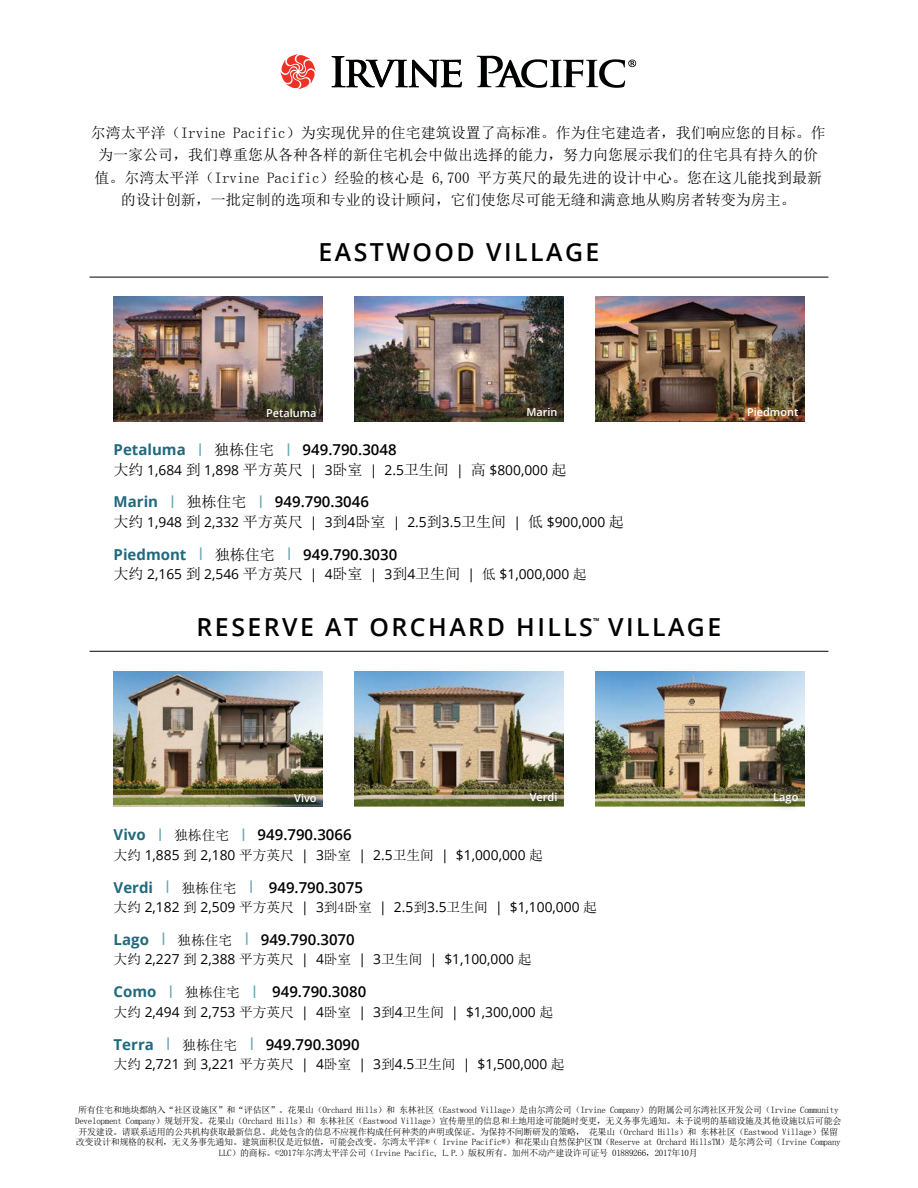
<style>
.page{position:relative;width:918px;height:1188px;background:#fff}
.page>*{position:absolute;margin:0;border:0;box-sizing:border-box;transform-origin:0 0}
.t1{font:600 24.9px "Open Sans";letter-spacing:.1em;color:#000}
.t2{font:15px/22.5px "Sim Sun";color:#000;text-align:center}
.t3{font:600 15px "Open Sans";color:#000}
.t4{font:13.8px "Open Sans";color:#000}
.t5{font:600 10.95px "Open Sans";color:#fff}
.t6{font:9px/10.8px "Sim Sun";letter-spacing:-.03em;color:#000;text-align:center}
.t7{font:600 8.25px "Open Sans";color:#000}
.s1{font-weight:700;color:#21697d}
.s2{font-family:"Sim Sun";font-weight:400}
.s3{font-family:"Sim Sun";font-size:15px}
.s4{font-family:"Sim Sun"}
.s5{font-family:"Sim Sun";font-weight:400;font-size:13.8px}
</style>
<div class="page">
<svg style="left:332px;top:56px;width:130px;height:31px"></svg>
<svg style="left:280px;top:54px;width:36px;height:35px"></svg>
<svg style="left:477px;top:56px;width:159px;height:32px"></svg>
<hr style="left:90px;top:277px;width:738px;height:1px;background:#000">
<img style="left:114px;top:297px;width:209px;height:124px">
<img style="left:355px;top:297px;width:208px;height:124px">
<img style="left:595px;top:297px;width:209px;height:124px">
<hr style="left:90px;top:651px;width:738px;height:1px;background:#000">
<img style="left:114px;top:671px;width:209px;height:135px">
<div style="left:285px;top:785px;width:40px;height:26px;background:#000;opacity:.75"></div>
<img style="left:355px;top:671px;width:208px;height:135px">
<div style="left:521px;top:784px;width:45px;height:26px;background:#000;opacity:.75"></div>
<img style="left:595px;top:671px;width:209px;height:135px">
<div style="left:765px;top:785px;width:42px;height:28px;background:#000;opacity:.75"></div>
<p class="t2" style="left:91px;top:121px;width:737px">尔湾太平洋（Irvine Pacific）为实现优异的住宅建筑设置了高标准。作为住宅建造者，我们响应您的目标。作为一家公司，我们尊重您从各种各样的新住宅机会中做出选择的能力，努力向您展示我们的住宅具有持久的价值。尔湾太平洋（Irvine Pacific）经验的核心是 6,700 平方英尺的最先进的设计中心。您在这儿能找到最新的设计创新，一批定制的选项和专业的设计顾问，它们使您尽可能无缝和满意地从购房者转变为房主。</p>
<h1 class="t1" style="left:319px;top:235px;width:282px">EASTWOOD VILLAGE</h1>
<p class="t5" style="left:266px;top:405px;width:52px">Petaluma</p>
<p class="t5" style="left:526px;top:405px;width:33px">Marin</p>
<p class="t5" style="left:747px;top:405px;width:53px">Piedmont</p>
<h2 class="t3" style="left:114px;top:439px;width:285px"><span class="s1">Petaluma</span> <sup>|</sup> <span class="s2">独栋住宅</span> <sup>|</sup> 949.790.3048</h2>
<h3 class="t4" style="left:114px;top:460px;width:454px"><span class="s3">大约</span> 1,684 <span class="s3">到</span> 1,898 <span class="s3">平方英尺</span> | 3<span class="s3">卧室</span> | 2.5<span class="s3">卫生间</span> | <span class="s3">高</span> $800,000 <span class="s3">起</span></h3>
<h2 class="t3" style="left:114px;top:492px;width:257px"><span class="s1">Marin</span> <sup>|</sup> <span class="s2">独栋住宅</span> <sup>|</sup> 949.790.3046</h2>
<h3 class="t4" style="left:114px;top:512px;width:512px"><span class="s3">大约</span> 1,948 <span class="s3">到</span> 2,332 <span class="s3">平方英尺</span> | 3<span class="s3">到</span>4<span class="s3">卧室</span> | 2.5<span class="s3">到</span>3.5<span class="s3">卫生间</span> | <span class="s3">低</span> $900,000 <span class="s3">起</span></h3>
<h2 class="t3" style="left:114px;top:544px;width:285px"><span class="s1">Piedmont</span> <sup>|</sup> <span class="s2">独栋住宅</span> <sup>|</sup> 949.790.3030</h2>
<h3 class="t4" style="left:114px;top:565px;width:475px"><span class="s3">大约</span> 2,165 <span class="s3">到</span> 2,546 <span class="s3">平方英尺</span> | 4<span class="s3">卧室</span> | 3<span class="s3">到</span>4<span class="s3">卫生间</span> | <span class="s4">低</span> $1,000,000 <span class="s4">起</span></h3>
<h1 class="t1" style="left:197px;top:610px;width:398px">RESERVE AT ORCHARD HILLS</h1>
<p class="t7" style="left:593px;top:615px;width:8px">™</p>
<h1 class="t1" style="left:608px;top:610px;width:115px">VILLAGE</h1>
<p class="t5" style="left:294px;top:790px;width:24px">Vivo</p>
<p class="t5" style="left:530px;top:790px;width:29px">Verdi</p>
<p class="t5" style="left:773px;top:790px;width:27px">Lago</p>
<h2 class="t3" style="left:114px;top:824px;width:240px"><span class="s1">Vivo</span> <sup>|</sup> <span class="s5">独栋住宅</span> <sup>|</sup> 949.790.3066</h2>
<h3 class="t4" style="left:114px;top:845px;width:431px"><span class="s4">大约</span> 1,885 <span class="s4">到</span> 2,180 <span class="s4">平方英尺</span> | 3<span class="s4">卧室</span> | 2.5<span class="s4">卫生间</span> | $1,000,000 <span class="s4">起</span></h3>
<h2 class="t3" style="left:114px;top:877px;width:251px"><span class="s1">Verdi</span> <sup>|</sup> <span class="s5">独栋住宅</span> <sup>|</sup> 949.790.3075</h2>
<h3 class="t4" style="left:114px;top:897px;width:485px"><span class="s4">大约</span> 2,182 <span class="s4">到</span> 2,509 <span class="s4">平方英尺</span> | 3<span class="s4">到4卧室</span> | 2.5<span class="s4">到</span>3.5<span class="s4">卫生间</span> | $1,100,000 <span class="s4">起</span></h3>
<h2 class="t3" style="left:114px;top:929px;width:243px"><span class="s1">Lago</span> <sup>|</sup> <span class="s5">独栋住宅</span> <sup>|</sup> 949.790.3070</h2>
<h3 class="t4" style="left:114px;top:950px;width:419px"><span class="s4">大约</span> 2,227 <span class="s4">到</span> 2,388 <span class="s4">平方英尺</span> | 4<span class="s4">卧室</span> | 3<span class="s4">卫生间</span> | $1,100,000 <span class="s4">起</span></h3>
<h2 class="t3" style="left:114px;top:982px;width:254px"><span class="s1">Como</span> <sup>|</sup> <span class="s5">独栋住宅</span> <sup>|</sup> 949.790.3080</h2>
<h3 class="t4" style="left:114px;top:1002px;width:441px"><span class="s4">大约</span> 2,494 <span class="s4">到</span> 2,753 <span class="s4">平方英尺</span> | 4<span class="s4">卧室</span> | 3<span class="s4">到</span>4<span class="s4">卫生间</span> | $1,300,000 <span class="s4">起</span></h3>
<h2 class="t3" style="left:114px;top:1034px;width:248px"><span class="s1">Terra</span> <sup>|</sup> <span class="s5">独栋住宅</span> <sup>|</sup> 949.790.3090</h2>
<h3 class="t4" style="left:114px;top:1055px;width:453px"><span class="s4">大约</span> 2,721 <span class="s4">到</span> 3,221 <span class="s4">平方英尺</span> | 4<span class="s4">卧室</span> | 3<span class="s4">到</span>4.5<span class="s4">卫生间</span> | $1,500,000 <span class="s4">起</span></h3>
<p class="t6" style="left:75px;top:1104px;width:768px">所有住宅和地块都纳入“社区设施区”和“评估区”。花果山（Orchard Hills）和 东林社区（Eastwood Village）是由尔湾公司（Irvine Company）的附属公司尔湾社区开发公司（Irvine Community Development Company）规划开发。花果山（Orchard Hills）和 东林社区（Eastwood Village）宣传册里的信息和土地用途可能随时变更，无义务事先通知。未予说明的基础设施及其他设施以后可能会开发建设。请联系适用的公共机构获取最新信息。此处包含的信息不应视作构成任何种类的声明或保证。为保持不间断研发的策略， 花果山（Orchard Hills）和 东林社区（Eastwood Village）保留改变设计和规格的权利，无义务事先通知。建筑面积仅是近似值，可能会改变。尔湾太平洋®（ Irvine Pacific®）和花果山自然保护区TM（Reserve at Orchard HillsTM）是尔湾公司（Irvine Company LLC）的商标。©2017年尔湾太平洋公司（Irvine Pacific, L.P.）版权所有。加州不动产建设许可证号 01889266，2017年10月</p>
</div>
